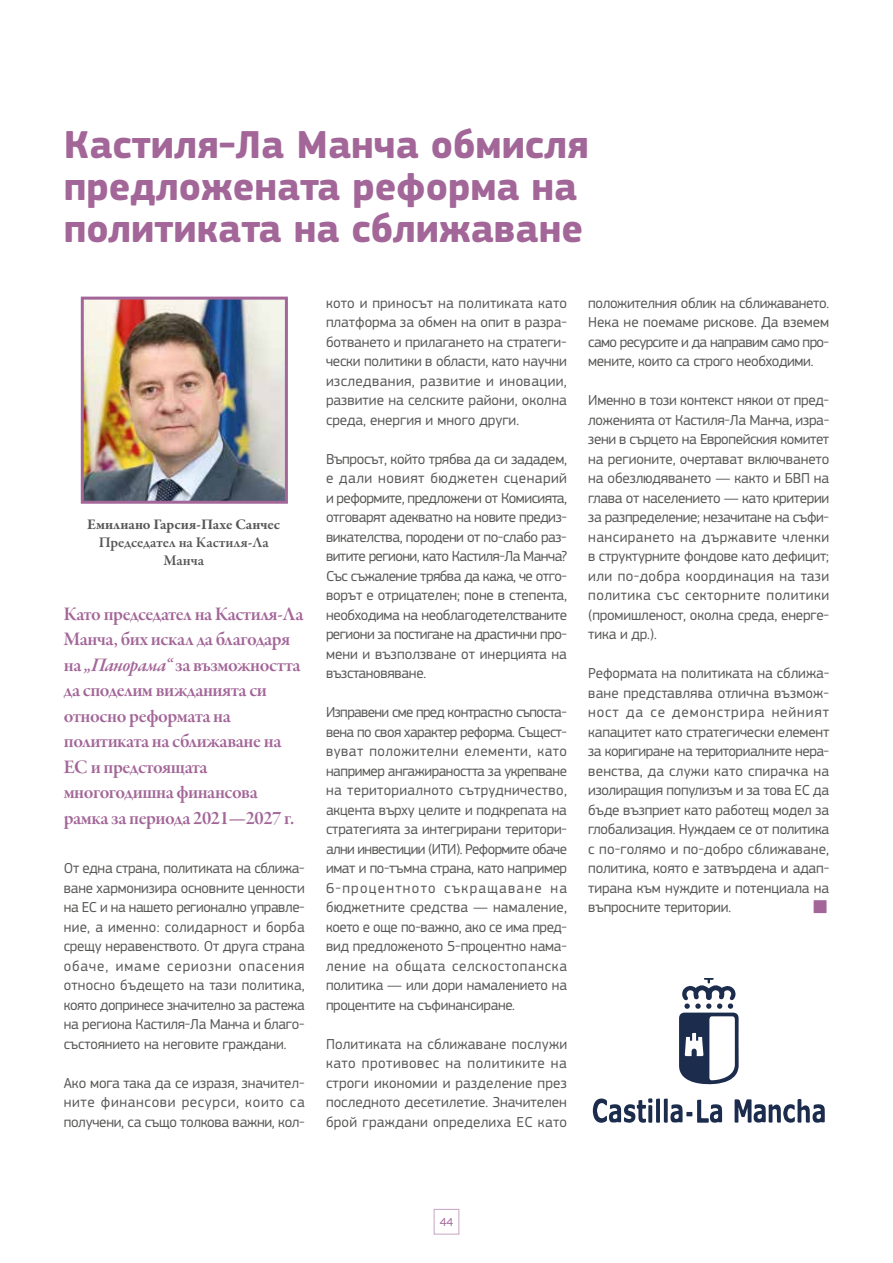
<style>
.page{position:relative;width:893px;height:1263px;background:#fff}
.page>*{position:absolute;margin:0;border:0;box-sizing:border-box;transform-origin:0 0}
.t1{font:700 40.5px/42px "EC Square Sans Pro";color:#a36698}
.t2{font:19.5px/25.5px "Garamond Premr Pro Smbd Subh";letter-spacing:-.02em;color:#a36698}
.t3{font:15px/19.5px "EC Square Sans Pro";letter-spacing:-.01em;color:#575756;text-align:justify}
.t4{font:600 15px/18px "Garamond Premr Pro";letter-spacing:-.005em;color:#575756;text-align:center}
.t5{font:700 15px "Garamond Premr Pro";color:#575756}
.t6{font:12px "EC Square Sans Pro";color:#a36698}
.s1{font-family:"Garamond Premr Pro Smbd It Subh"}
</style>
<div class="page">
<hr style="left:892px;top:33px;width:1px;height:443px;background:#4364a3">
<div style="left:434px;top:1209px;width:25px;height:25px;border:1px solid #c6a3c3"></div>
<svg style="left:734px;top:1099px;width:91px;height:24px"></svg>
<svg style="left:679px;top:978px;width:60px;height:106px"></svg>
<svg style="left:592px;top:1098px;width:130px;height:25px"></svg>
<img style="left:85px;top:301px;width:199px;height:199px">
<div style="left:81px;top:297px;width:207px;height:207px;border:3px solid #a36698"></div>
<h1 class="t1" style="left:64px;top:125px;width:527px">Кастиля-Ла Манча обмисля предложената реформа на политиката на сближаване</h1>
<p class="t5" style="left:87px;top:515px;width:194px">Емилиано Гарсия-Пахе Санчес</p>
<p class="t4" style="left:99px;top:533px;width:171px">Председател на Кастиля-Ла<br>Манча</p>
<p class="t2" style="left:64px;top:601px;width:241px">Като председател на Кастиля-Ла<br>Манча, бих искал да благодаря на <span class="s1">„Панорама“</span> за възможността да споделим вижданията си относно реформата на политиката на сближаване на<br>ЕС и предстоящата многогодишна финансова рамка за периода 2021—2027 г.</p>
<p class="t3" style="left:64px;top:858px;width:242px">От една страна, политиката на сближа&shy;ване хармонизира основните ценности на ЕС и на нашето регионално управле&shy;ние, а именно: солидарност и борба срещу неравенството. От друга страна обаче, имаме сериозни опасения относно бъдещето на тази политика, която допринесе значително за растежа на региона Кастиля-Ла Манча и благо&shy;състоянието на неговите граждани.</p>
<p class="t3" style="left:64px;top:1073px;width:243px">Ако мога така да се изразя, значител&shy;ните финансови ресурси, които са получени, са също толкова важни, кол-</p>
<p class="t3" style="left:326px;top:293px;width:243px">кото и приносът на политиката като платформа за обмен на опит в разра&shy;ботването и прилагането на стратеги&shy;чески политики в области, като научни изследвания, развитие и иновации, развитие на селските райони, околна среда, енергия и много други.</p>
<p class="t3" style="left:326px;top:449px;width:243px">Въпросът, който трябва да си зададем, е дали новият бюджетен сценарий и реформите, предложени от Комисията, отговарят адекватно на новите предиз&shy;викателства, породени от по-слабо раз&shy;витите региони, като Кастиля-Ла Манча?<br>Със съжаление трябва да кажа, че отго&shy;ворът е отрицателен; поне в степента, необходима на необлагодетелстваните региони за постигане на драстични про&shy;мени и възползване от инерцията на възстановяване.</p>
<p class="t3" style="left:326px;top:702px;width:243px">Изправени сме пред контрастно съпоста&shy;вена по своя характер реформа. Същест&shy;вуват положителни елементи, като например ангажираността за укрепване на териториалното сътрудничество, акцента върху целите и подкрепата на стратегията за интегрирани територи&shy;ални инвестиции (ИТИ). Реформите обаче имат и по-тъмна страна, като например 6-процентното съкращаване на бюджетните средства — намаление, което е още по-важно, ако се има пред&shy;вид предложеното 5-процентно нама&shy;ление на общата селскостопанска политика — или дори намалението на процентите на съфинансиране.</p>
<p class="t3" style="left:326px;top:1034px;width:243px">Политиката на сближаване послужи като противовес на политиките на строги икономии и разделение през последното десетилетие. Значителен брой граждани определиха ЕС като</p>
<p class="t3" style="left:588px;top:293px;width:243px">положителния облик на сближаването.<br>Нека не поемаме рискове. Да вземем само ресурсите и да направим само про&shy;мените, които са строго необходими.</p>
<p class="t3" style="left:588px;top:390px;width:243px">Именно в този контекст някои от пред&shy;ложенията от Кастиля-Ла Манча, изра&shy;зени в сърцето на Европейския комитет на регионите, очертават включването на обезлюдяването — както и БВП на глава от населението — като критерии за разпределение; незачитане на съфи&shy;нансирането на държавите членки в структурните фондове като дефицит; или по-добра координация на тази политика със секторните политики (промишленост, околна среда, енерге&shy;тика и др.).</p>
<p class="t3" style="left:588px;top:663px;width:243px">Реформата на политиката на сближа&shy;ване представлява отлична възмож&shy;ност да се демонстрира нейният капацитет като стратегически елемент за коригиране на териториалните нера&shy;венства, да служи като спирачка на изолиращия популизъм и за това ЕС да бъде възприет като работещ модел за глобализация. Нуждаем се от политика с по-голямо и по-добро сближаване, политика, която е затвърдена и адап&shy;тирана към нуждите и потенциала на въпросните територии.</p>
<p class="t6" style="left:440px;top:1215px;width:15px">44</p>
</div>
